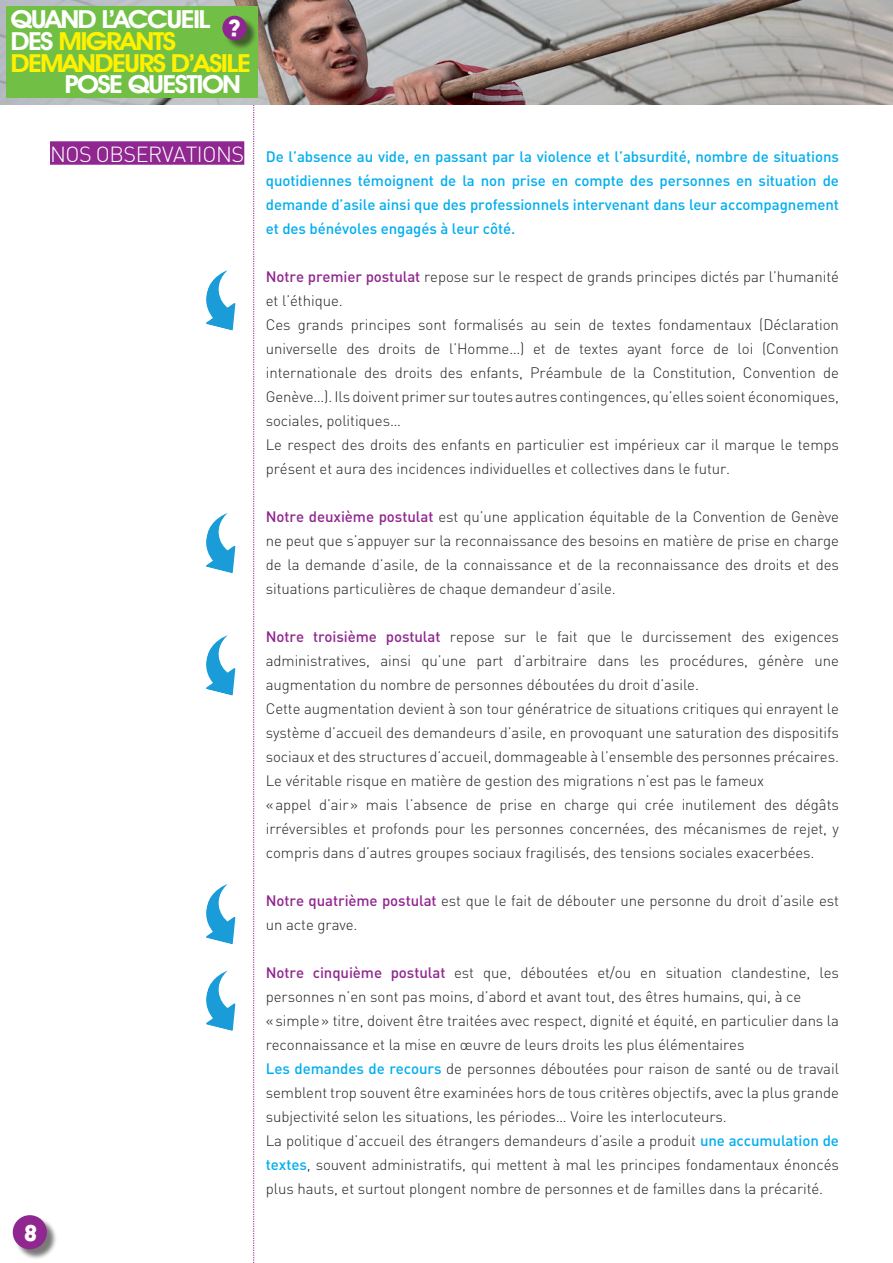
<style>
.page{position:relative;width:893px;height:1263px;background:#fff}
.page>*{position:absolute;margin:0;border:0;box-sizing:border-box;transform-origin:0 0}
.t1{font:600 25.05px/21.6px "Avant Garde IT Cby BT";letter-spacing:-.06em;color:#fff101;scale:1.11 1}
.t2{font:600 25.05px "Avant Garde IT Cby BT";letter-spacing:-.06em;color:#fff;scale:1.11 1}
.t3{font:300 21.6px "DIN";letter-spacing:-.02em;color:#fff}
.t4{font:300 15px/24px "DIN";letter-spacing:-.005em;color:#231f20}
.t5{font:500 15px/24px "DIN";letter-spacing:-.005em;color:#00aeef;text-align:justify}
.s1{color:#fff}
.s2{font-weight:500;color:#90268f}
.s3{font-weight:500;color:#00aeef}
</style>
<div class="page">
<svg style="left:253px;top:104px;width:1px;height:1159px"></svg>
<div style="left:50px;top:141px;width:194px;height:24px;background:#90268f"></div>
<div style="left:14px;top:1217px;width:43px;height:43px;background:#231f20;opacity:.6"></div>
<div style="left:13px;top:1215px;width:34px;height:34px;background:#90268f;border-radius:50%"></div>
<img style="left:0;top:0;width:893px;height:104px">
<div style="left:6px;top:6px;width:252px;height:91px;background:#71bf44"></div>
<div style="left:224px;top:17px;width:33px;height:34px;background:#231f20;opacity:.6"></div>
<div style="left:222px;top:16px;width:25px;height:24px;background:#90268f;border-radius:50%"></div>
<svg style="left:206px;top:270px;width:29px;height:61px"></svg>
<svg style="left:206px;top:513px;width:29px;height:60px"></svg>
<svg style="left:206px;top:635px;width:29px;height:61px"></svg>
<svg style="left:206px;top:884px;width:29px;height:60px"></svg>
<svg style="left:206px;top:970px;width:29px;height:61px"></svg>
<h1 class="t1" style="left:11px;top:9px;width:218px"><span class="s1">QUAND L’ACCUEIL<br>DES</span> MIGRANTS<br>DEMANDEURS D’ASILE</h1>
<h1 class="t2" style="left:65px;top:69px;width:161px">POSE QUESTION</h1>
<h2 class="t3" style="left:50px;top:141px;width:180px">N OS OBSERVATIONS</h2>
<p class="t5" style="left:266px;top:144px;width:575px">De l’absence au vide, en passant par la violence et l’absurdité, nombre de situations quotidiennes témoignent de la non prise en compte des personnes en situation de demande d’asile ainsi que des professionnels intervenant dans leur accompagnement et des bénévoles engagés à leur côté.</p>
<p class="t4" style="left:266px;top:264px;width:575px"><span class="s2">Notre premier postulat</span> repose sur le respect de grands principes dictés par l’humanité et l’éthique.<br>Ces grands principes sont formalisés au sein de textes fondamentaux (Déclaration universelle des droits de l’H omme…) et de textes ayant force de loi (Convention internationale des droits des enfants, Préambule de la Constitution, Convention de Genève…). Ils doivent primer sur toutes autres contingences, qu’elles soient économiques, sociales, politiques…<br>Le respect des droits des enfants en particulier est impérieux car il marque le temps présent et aura des incidences individuelles et collectives dans le futur.</p>
<p class="t4" style="left:266px;top:504px;width:575px;text-align:justify"><span class="s2">Notre deuxième postulat</span> est qu’une application équitable de la Convention de Genève ne peut que s’appuyer sur la reconnaissance des besoins en matière de prise en charge de la demande d’asile, de la connaissance et de la reconnaissance des droits et des situations particulières de chaque demandeur d’asile.</p>
<p class="t4" style="left:266px;top:624px;width:575px"><span class="s2">Notre troisième postulat</span> repose sur le fait que le durcissement des exigences administratives, ainsi qu’une part d’arbitraire dans les procédures, génère une augmentation du nombre de personnes déboutées du droit d’asile.<br>Cette augmentation devient à son tour génératrice de situations critiques qui enrayent le système d’accueil des demandeurs d’asile, en provoquant une saturation des dispositifs sociaux et des structures d’accueil, dommageable à l’ensemble des personnes précaires.<br>Le véritable risque en matière de gestion des migrations n’est pas le fameux<br>«appel d’air» mais l’absence de prise en charge qui crée inutilement des dégâts irréversibles et profonds pour les personnes concernées, des mécanismes de rejet, y compris dans d’autres groupes sociaux fragilisés, des tensions sociales exacerbées.</p>
<p class="t4" style="left:266px;top:888px;width:575px"><span class="s2">Notre quatrième postulat</span> est que le fait de débouter une personne du droit d’asile est un acte grave.</p>
<p class="t4" style="left:266px;top:960px;width:575px"><span class="s2">Notre cinquième postulat</span> est que, déboutées et/ou en situation clandestine, les personnes n’en sont pas moins, d’abord et avant tout, des êtres humains, qui, à ce «simple» titre, doivent être traitées avec respect, dignité et équité, en particulier dans la reconnaissance et la mise en œuvre de leurs droits les plus élémentaires<br><span class="s3">Les demandes de recours</span> de personnes déboutées pour raison de santé ou de travail semblent trop souvent être examinées hors de tous critères objectifs, avec la plus grande subjectivité selon les situations, les périodes… Voire les interlocuteurs.<br>La politique d’accueil des étrangers demandeurs d’asile a produit <span class="s3">une accumulation de textes</span>, souvent administratifs, qui mettent à mal les principes fondamentaux énoncés plus hauts, et surtout plongent nombre de personnes et de familles dans la précarité.</p>
</div>
